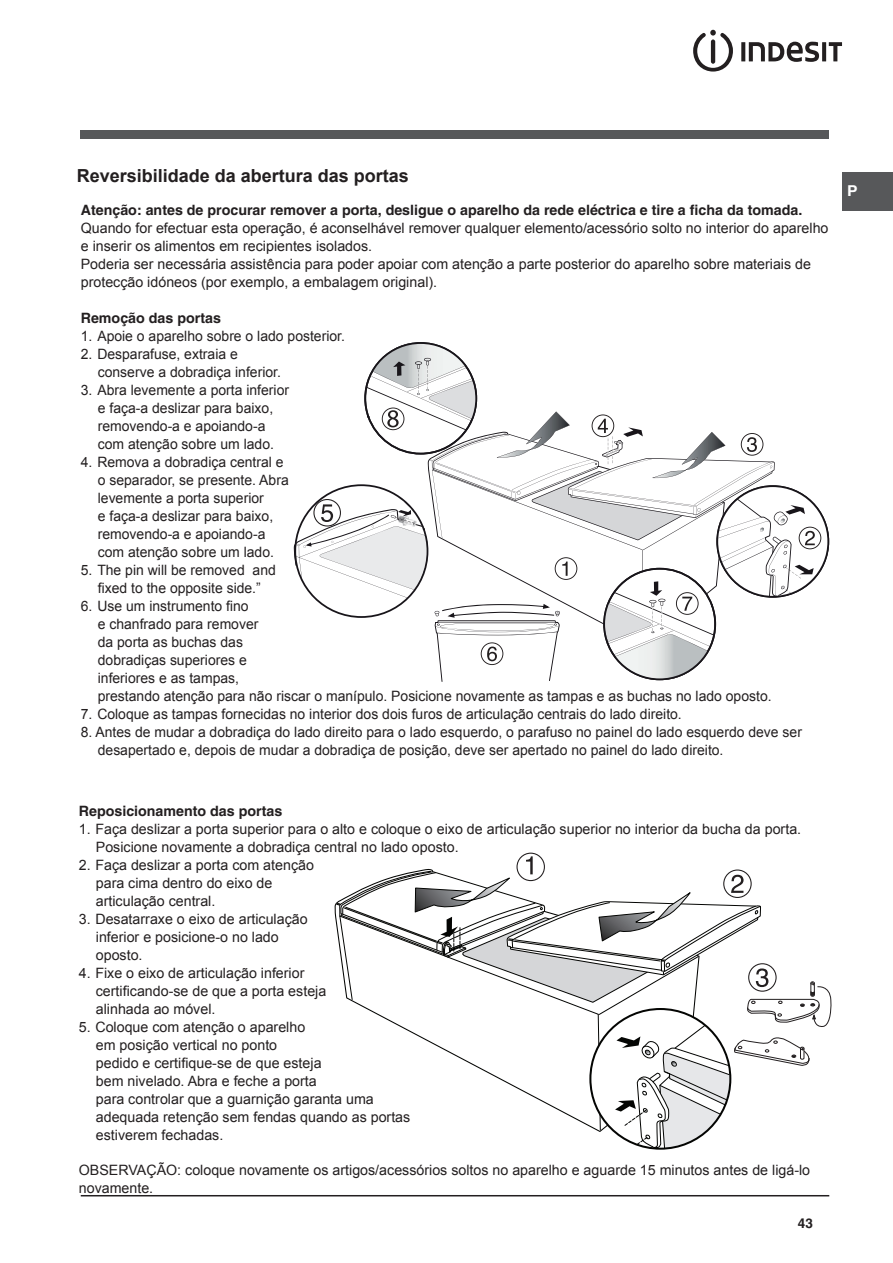
<style>
.page{position:relative;width:893px;height:1263px;background:#fff}
.page>*{position:absolute;margin:0;border:0;box-sizing:border-box;transform-origin:0 0}
.t1{font:700 18px "Arial";color:#231f20}
.t2{font:700 15px "Helvetica";color:#fff;scale:1.05 1}
.t3{font:14.25px/18px "Arial";color:#231f20}
.t4{font:700 14.25px "Helvetica";color:#231f20}
.t5{font:700 13.5px "Helvetica";color:#231f20}
</style>
<div class="page">
<div style="left:81px;top:130px;width:748px;height:8px;background:#57585a"></div>
<div style="left:842px;top:172px;width:51px;height:38px;background:#57585a"></div>
<svg style="left:693px;top:30px;width:40px;height:42px"></svg>
<svg style="left:741px;top:42px;width:4px;height:19px"></svg>
<svg style="left:749px;top:42px;width:70px;height:20px"></svg>
<svg style="left:822px;top:42px;width:4px;height:19px"></svg>
<svg style="left:829px;top:42px;width:13px;height:19px"></svg>
<hr style="left:81px;top:1195px;width:748px;height:1px;background:#231f20">
<div style="left:516px;top:853px;width:29px;height:28px;border:1px solid #231f20;border-radius:50%"></div>
<svg style="left:336px;top:856px;width:495px;height:293px"></svg>
<svg style="left:294px;top:342px;width:535px;height:340px"></svg>
<p class="t1" style="left:77px;top:163px;width:334px">Reversibilidade da abertura das portas</p>
<p class="t4" style="left:81px;top:202px;width:723px">Atenção: antes de procurar remover a porta, desligue o aparelho da rede eléctrica e tire a ficha da tomada.</p>
<p class="t3" style="left:81px;top:219px;width:749px">Quando for efectuar esta operação, é aconselhável remover qualquer elemento/acessório solto no interior do aparelho e inserir os alimentos em recipientes isolados.<br>Poderia ser necessária assistência para poder apoiar com atenção a parte posterior do aparelho sobre materiais de protecção idóneos (por exemplo, a embalagem original).</p>
<p class="t4" style="left:81px;top:310px;width:142px">Remoção das portas</p>
<p class="t3" style="left:81px;top:327px;width:266px">1. Apoie o aparelho sobre o lado posterior.</p>
<p class="t3" style="left:98px;top:345px;width:185px;text-indent:-17px">2. Desparafuse, extraia e conserve a dobradiça inferior.</p>
<p class="t3" style="left:81px;top:381px;width:210px;text-align:center">3. Abra levemente a porta inferior e faça-a deslizar para baixo, removendo-a e apoiando-a<br>com atenção sobre um lado.</p>
<p class="t3" style="left:98px;top:453px;width:192px;text-indent:-17px">4. Remova a dobradiça central e o separador, se presente. Abra levemente a porta superior<br>e faça-a deslizar para baixo, removendo-a e apoiando-a com atenção sobre um lado.</p>
<p class="t3" style="left:81px;top:561px;width:197px;text-align:center">5. The pin will be removed and fixed to the opposite side.”</p>
<p class="t3" style="left:98px;top:597px;width:675px;text-indent:-17px">6. Use um instrumento fino<br>e chanfrado para remover<br>da porta as buchas das<br>dobradiças superiores e<br>inferiores e as tampas,<br>prestando atenção para não riscar o manípulo. Posicione novamente as tampas e as buchas no lado oposto.</p>
<p class="t3" style="left:81px;top:705px;width:603px">7. Coloque as tampas fornecidas no interior dos dois furos de articulação centrais do lado direito.</p>
<p class="t3" style="left:98px;top:723px;width:706px;text-indent:-17px">8. Antes de mudar a dobradiça do lado direito para o lado esquerdo, o parafuso no painel do lado esquerdo deve ser desapertado e, depois de mudar a dobradiça de posição, deve ser apertado no painel do lado direito.</p>
<p class="t4" style="left:79px;top:802px;width:205px">Reposicionamento das portas</p>
<p class="t3" style="left:96px;top:820px;width:707px;text-indent:-17px">1. Faça deslizar a porta superior para o alto e coloque o eixo de articulação superior no interior da bucha da porta.<br>Posicione novamente a dobradiça central no lado oposto.</p>
<p class="t3" style="left:96px;top:856px;width:220px;text-indent:-17px">2. Faça deslizar a porta com atenção para cima dentro do eixo de articulação central.</p>
<p class="t3" style="left:96px;top:910px;width:213px;text-indent:-17px">3. Desatarraxe o eixo de articulação inferior e posicione-o no lado oposto.</p>
<p class="t3" style="left:96px;top:964px;width:232px;text-indent:-17px">4. Fixe o eixo de articulação inferior certificando-se de que a porta esteja alinhada ao móvel.</p>
<p class="t3" style="left:96px;top:1018px;width:316px;text-indent:-17px">5. Coloque com atenção o aparelho<br>em posição vertical no ponto<br>pedido e certifique-se de que esteja<br>bem nivelado. Abra e feche a porta<br>para controlar que a guarnição garanta uma adequada retenção sem fendas quando as portas estiverem fechadas.</p>
<p class="t3" style="left:79px;top:1161px;width:733px">OBSERVAÇÃO: coloque novamente os artigos/acessórios soltos no aparelho e aguarde 15 minutos antes de ligá-lo novamente.</p>
<p class="t5" style="left:798px;top:1215px;width:17px">43</p>
<p class="t2" style="left:847px;top:181px;width:12px">P</p>
</div>
